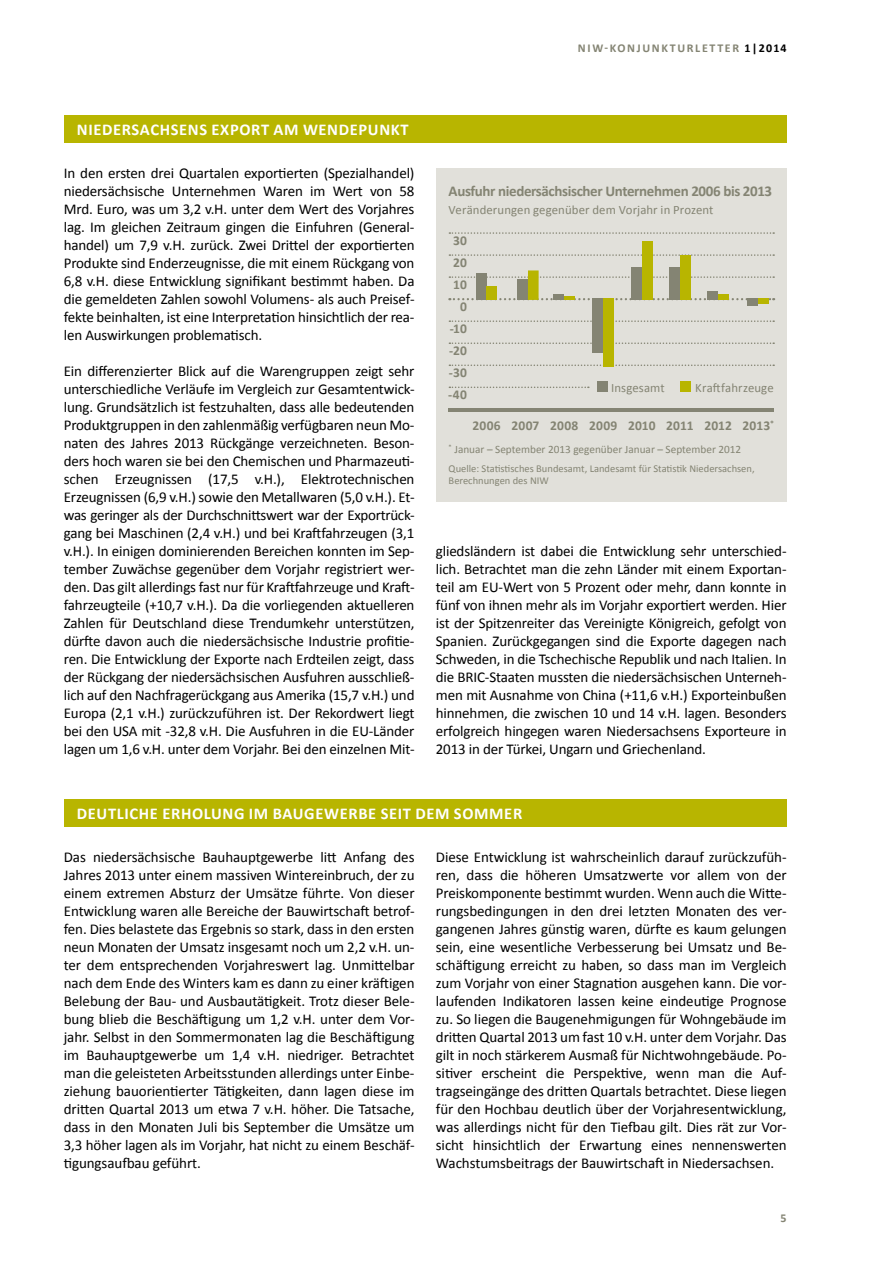
<style>
.page{position:relative;width:893px;height:1263px;background:#fff}
.page>*{position:absolute;margin:0;border:0;box-sizing:border-box;transform-origin:0 0}
.t1{font:700 16.5px "Calibri";letter-spacing:.04em;color:#fff}
.t2{font:15px/18px "Calibri";letter-spacing:-.01em;color:#000;text-align:justify}
.t3{font:700 15px "Calibri";letter-spacing:-.025em;color:#848473}
.t4{font:700 13.5px "Calibri";letter-spacing:.01em;color:#848473}
.t5{font:12.75px "Calibri";letter-spacing:.005em;color:#848473}
.t6{font:700 12px "Calibri";letter-spacing:.14em;color:#848473}
.t7{font:11.25px "Calibri";color:#848473}
.t8{font:10.5px/12px "Calibri";color:#848473}
.s1{color:#000}
</style>
<div class="page">
<div style="left:436px;top:168px;width:351px;height:334px;background:#e1e0da"></div>
<div style="left:64px;top:799px;width:723px;height:27px;background:#b8b500"></div>
<hr style="left:449px;top:409px;width:325px;height:3px;background:#848473">
<svg style="left:449px;top:232px;width:325px;height:2px"></svg>
<svg style="left:449px;top:276px;width:325px;height:2px"></svg>
<svg style="left:449px;top:298px;width:325px;height:2px"></svg>
<svg style="left:449px;top:320px;width:325px;height:2px"></svg>
<svg style="left:449px;top:342px;width:325px;height:2px"></svg>
<svg style="left:449px;top:364px;width:325px;height:2px"></svg>
<svg style="left:449px;top:387px;width:140px;height:1px"></svg>
<svg style="left:449px;top:254px;width:325px;height:2px"></svg>
<div style="left:476px;top:274px;width:11px;height:26px;background:#848473"></div>
<div style="left:487px;top:286px;width:10px;height:14px;background:#b8b500"></div>
<div style="left:517px;top:279px;width:11px;height:21px;background:#848473"></div>
<div style="left:528px;top:270px;width:11px;height:30px;background:#b8b500"></div>
<div style="left:554px;top:295px;width:10px;height:5px;background:#848473"></div>
<hr style="left:564px;top:296px;width:11px;height:4px;background:#b8b500">
<div style="left:593px;top:298px;width:10px;height:54px;background:#848473"></div>
<div style="left:603px;top:298px;width:11px;height:68px;background:#b8b500"></div>
<div style="left:631px;top:268px;width:11px;height:32px;background:#848473"></div>
<div style="left:642px;top:241px;width:10px;height:59px;background:#b8b500"></div>
<div style="left:669px;top:268px;width:11px;height:32px;background:#848473"></div>
<div style="left:680px;top:255px;width:11px;height:45px;background:#b8b500"></div>
<div style="left:707px;top:291px;width:11px;height:9px;background:#848473"></div>
<div style="left:718px;top:295px;width:11px;height:5px;background:#b8b500"></div>
<div style="left:597px;top:382px;width:10px;height:10px;background:#848473"></div>
<div style="left:680px;top:382px;width:11px;height:10px;background:#b8b500"></div>
<div style="left:64px;top:115px;width:723px;height:27px;background:#b8b500"></div>
<div style="left:748px;top:298px;width:10px;height:8px;background:#848473"></div>
<div style="left:758px;top:298px;width:11px;height:6px;background:#b8b500"></div>
<p class="t6" style="left:578px;top:40px;width:210px">NIW-KONJUNKTURLETTER <span class="s1">1|2014</span></p>
<p class="t1" style="left:77px;top:119px;width:22px">NIEDERSACHSENS</p>
<p class="t1" style="left:212px;top:119px;width:118px">EXPORT AM WENDEPUNKT</p>
<p class="t2" style="left:64px;top:164px;width:352px">In den ersten drei Quartalen exportierten (Spezialhandel) niedersächsische Unternehmen Waren im Wert von 58<br>Mrd. Euro, was um 3,2 v.H. unter dem Wert des Vorjahres lag. Im gleichen Zeitraum gingen die Einfuhren (General&shy;handel) um 7,9 v.H. zurück. Zwei Drittel der exportierten Produkte sind Enderzeugnisse, die mit einem Rückgang von 6,8 v.H. diese Entwicklung signifikant bestimmt haben. Da die gemeldeten Zahlen sowohl Volumens- als auch Preisef&shy;fekte beinhalten, ist eine Interpretation hinsichtlich der rea&shy;len Auswirkungen problematisch.</p>
<p class="t2" style="left:64px;top:362px;width:352px">Ein differenzierter Blick auf die Warengruppen zeigt sehr unterschiedliche Verläufe im Vergleich zur Gesamtentwick&shy;lung. Grundsätzlich ist festzuhalten, dass alle bedeutenden Produktgruppen in den zahlenmäßig verfügbaren neun Mo&shy;naten des Jahres 2013 Rückgänge verzeichneten. Beson&shy;ders hoch waren sie bei den Chemischen und Pharmazeuti&shy;schen Erzeugnissen (17,5 v.H.), Elektrotechnischen Erzeugnissen (6,9 v.H.) sowie den Metallwaren (5,0 v.H.). Et&shy;was geringer als der Durchschnittswert war der Exportrück&shy;gang bei Maschinen (2,4 v.H.) und bei Kraftfahrzeugen (3,1 v.H.). In einigen dominierenden Bereichen konnten im Sep&shy;tember Zuwächse gegenüber dem Vorjahr registriert wer&shy;den. Das gilt allerdings fast nur für Kraftfahrzeuge und Kraft&shy;fahrzeugteile (+10,7 v.H.). Da die vorliegenden aktuelleren Zahlen für Deutschland diese Trendumkehr unterstützen, dürfte davon auch die niedersächsische Industrie profitie&shy;ren. Die Entwicklung der Exporte nach Erdteilen zeigt, dass der Rückgang der niedersächsischen Ausfuhren ausschließ&shy;lich auf den Nachfragerückgang aus Amerika (15,7 v.H.) und Europa (2,1 v.H.) zurückzuführen ist. Der Rekordwert liegt bei den USA mit -32,8 v.H. Die Ausfuhren in die EU-Länder lagen um 1,6 v.H. unter dem Vorjahr. Bei den einzelnen Mit-</p>
<p class="t3" style="left:449px;top:182px;width:325px">AUSFUHR NIEDERSÄCHSISCHER UNTERNEHMEN 2006 BIS 2013</p>
<p class="t5" style="left:449px;top:202px;width:266px">Veränderungen gegenüber dem Vorjahr in Prozent</p>
<p class="t4" style="left:453px;top:232px;width:15px">30</p>
<p class="t4" style="left:453px;top:254px;width:15px">20</p>
<p class="t4" style="left:453px;top:276px;width:15px">10</p>
<p class="t4" style="left:460px;top:298px;width:8px">0</p>
<p class="t4" style="left:450px;top:320px;width:19px">-10</p>
<p class="t4" style="left:449px;top:342px;width:19px">-20</p>
<p class="t4" style="left:449px;top:364px;width:20px">-30</p>
<p class="t4" style="left:448px;top:386px;width:20px">-40</p>
<p class="t4" style="left:472px;top:417px;width:30px">2006</p>
<p class="t5" style="left:611px;top:380px;width:55px">Insgesamt</p>
<p class="t5" style="left:695px;top:380px;width:80px">Kraftfahrzeuge</p>
<p class="t4" style="left:511px;top:417px;width:184px">2007 2008 2009 2010 2011</p>
<p class="t4" style="left:704px;top:417px;width:71px">2012 2013<sup>*</sup></p>
<p class="t7" style="left:449px;top:442px;width:294px"><sup>*</sup> Januar – September 2013 gegenüber Januar – September 2012</p>
<p class="t8" style="left:449px;top:463px;width:308px">Quelle: Statistisches Bundesamt, Landesamt für Statistik Niedersachsen,<br>Berechnungen des NIW</p>
<p class="t2" style="left:436px;top:542px;width:352px">gliedsländern ist dabei die Entwicklung sehr unterschied&shy;lich. Betrachtet man die zehn Länder mit einem Exportan&shy;teil am EU-Wert von 5 Prozent oder mehr, dann konnte in fünf von ihnen mehr als im Vorjahr exportiert werden. Hier ist der Spitzenreiter das Vereinigte Königreich, gefolgt von Spanien. Zurückgegangen sind die Exporte dagegen nach Schweden, in die Tschechische Republik und nach Italien. In die BRIC-Staaten mussten die niedersächsischen Unterneh&shy;men mit Ausnahme von China (+11,6 v.H.) Exporteinbußen hinnehmen, die zwischen 10 und 14 v.H. lagen. Besonders erfolgreich hingegen waren Niedersachsens Exporteure in 2013 in der Türkei, Ungarn und Griechenland.</p>
<p class="t1" style="left:77px;top:803px;width:21px">DEUTLICHE</p>
<p class="t1" style="left:162px;top:803px;width:53px">ERHOLUNG</p>
<p class="t1" style="left:249px;top:803px;width:45px">IM BAUGEWERBE</p>
<p class="t1" style="left:381px;top:803px;width:9px">SEIT</p>
<p class="t1" style="left:415px;top:803px;width:99px">DEM SOMMER</p>
<p class="t2" style="left:64px;top:848px;width:352px">Das niedersächsische Bauhauptgewerbe litt Anfang des Jahres 2013 unter einem massiven Wintereinbruch, der zu einem extremen Absturz der Umsätze führte. Von dieser Entwicklung waren alle Bereiche der Bauwirtschaft betrof&shy;fen. Dies belastete das Ergebnis so stark, dass in den ersten neun Monaten der Umsatz insgesamt noch um 2,2 v.H. un&shy;ter dem entsprechenden Vorjahreswert lag. Unmittelbar nach dem Ende des Winters kam es dann zu einer kräftigen Belebung der Bau- und Ausbautätigkeit. Trotz dieser Bele&shy;bung blieb die Beschäftigung um 1,2 v.H. unter dem Vor&shy;jahr. Selbst in den Sommermonaten lag die Beschäftigung im Bauhauptgewerbe um 1,4 v.H. niedriger. Betrachtet man die geleisteten Arbeitsstunden allerdings unter Einbe&shy;ziehung bauorientierter Tätigkeiten, dann lagen diese im dritten Quartal 2013 um etwa 7 v.H. höher. Die Tatsache, dass in den Monaten Juli bis September die Umsätze um 3,3 höher lagen als im Vorjahr, hat nicht zu einem Beschäf&shy;tigungsaufbau geführt.</p>
<p class="t2" style="left:436px;top:848px;width:352px">Diese Entwicklung ist wahrscheinlich darauf zurückzufüh&shy;ren, dass die höheren Umsatzwerte vor allem von der Preiskomponente bestimmt wurden. Wenn auch die Witte&shy;rungsbedingungen in den drei letzten Monaten des ver&shy;gangenen Jahres günstig waren, dürfte es kaum gelungen sein, eine wesentliche Verbesserung bei Umsatz und Be&shy;schäftigung erreicht zu haben, so dass man im Vergleich zum Vorjahr von einer Stagnation ausgehen kann. Die vor&shy;laufenden Indikatoren lassen keine eindeutige Prognose zu. So liegen die Baugenehmigungen für Wohngebäude im dritten Quartal 2013 um fast 10 v.H. unter dem Vorjahr. Das gilt in noch stärkerem Ausmaß für Nichtwohngebäude. Po&shy;sitiver erscheint die Perspektive, wenn man die Auf&shy;tragseingänge des dritten Quartals betrachtet. Diese liegen für den Hochbau deutlich über der Vorjahresentwicklung, was allerdings nicht für den Tiefbau gilt. Dies rät zur Vor&shy;sicht hinsichtlich der Erwartung eines nennenswerten Wachstumsbeitrags der Bauwirtschaft in Niedersachsen.</p>
<p class="t6" style="left:781px;top:1211px;width:8px">5</p>
</div>
